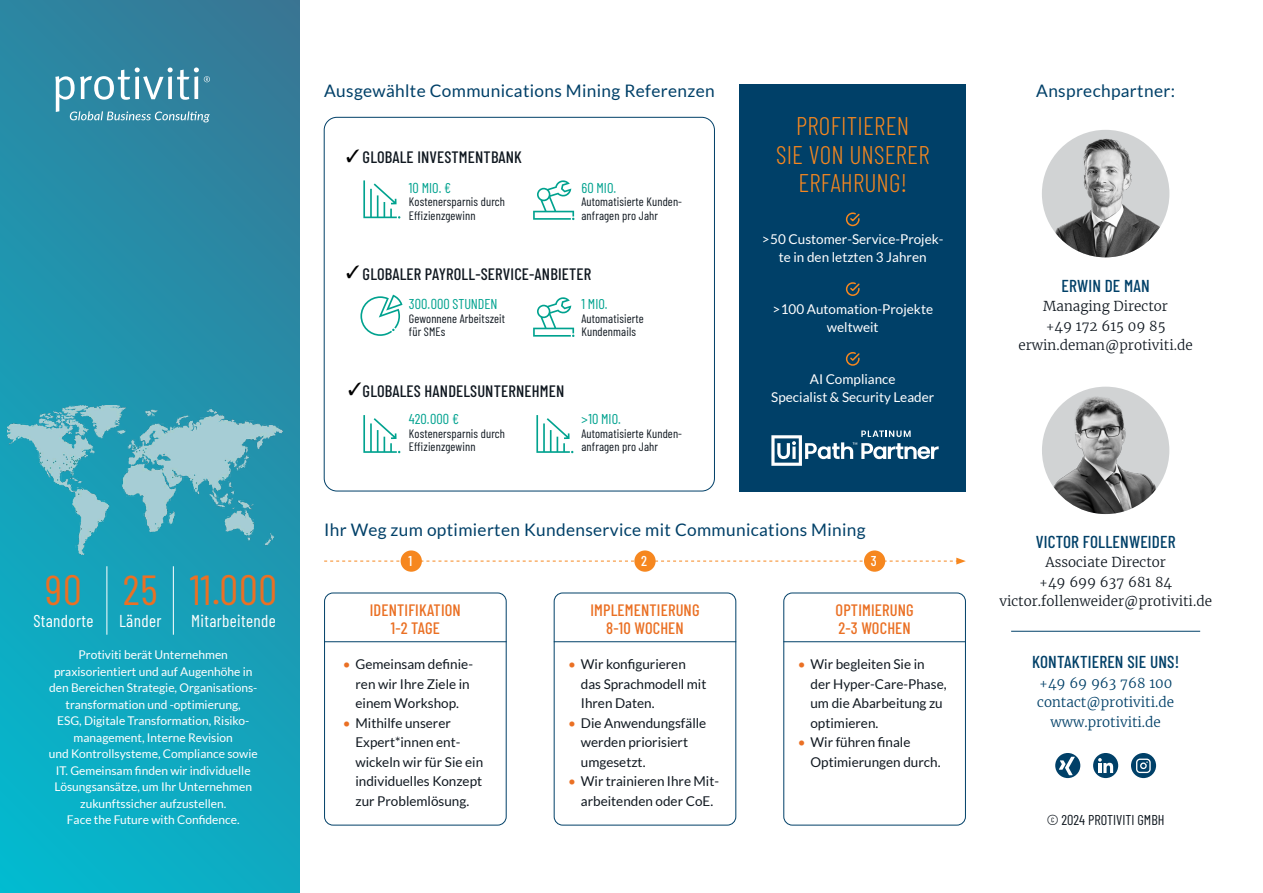
<style>
.page{position:relative;width:1263px;height:893px;background:#fff}
.page>*{position:absolute;margin:0;border:0;box-sizing:border-box;transform-origin:0 0}
.t1{font:42px "Barlow Condensed";letter-spacing:.02em;color:#ea7024}
.t2{font:300 25.5px/28.5px "Barlow Condensed";letter-spacing:.01em;color:#f6871f;text-align:center}
.t3{font:17.25px "Lato";letter-spacing:.02em;color:#004068}
.t4{font:500 17.25px "Barlow Condensed";letter-spacing:.01em;color:#004068}
.t5{font:17.25px "Barlow Condensed";letter-spacing:.02em;color:#fff}
.t6{font:500 16.5px "Barlow Condensed";letter-spacing:.01em;color:#101820}
.t7{font:500 16.5px/18px "Barlow Condensed";letter-spacing:.01em;color:#ea7024;text-align:center}
.t8{font:14.25px "Barlow Condensed";color:#00a28f}
.t9{font:14.25px "Barlow Condensed";color:#101820}
.t10{font:500 14.25px "Barlow Condensed";color:#fff}
.t11{font:13.5px/19.5px "Lato";color:#101820}
.t12{font:300 13.5px/19.5px "Merriweather";color:#101820;text-align:center}
.t13{font:13.5px/18px "Lato";color:#fff;text-align:center}
.t14{font:300 13.5px/19.5px "Merriweather";color:#004068;text-align:center}
.t15{font:12.15px/13.5px "Barlow Condensed";letter-spacing:.01em;color:#101820}
.t16{font:12px/16.5px "Lato";color:#fff;text-align:center}
.s1{color:#ea7024}
</style>
<div class="page">
<div style="left:324px;top:117px;width:391px;height:374px;border:1px solid #004068;border-radius:13px"></div>
<div style="left:0;top:0;width:299px;height:893px;background:linear-gradient(to bottom,#337c99,#09b2c8)"></div>
<img style="left:1042px;top:132px;width:127px;height:125px">
<hr style="left:1011px;top:631px;width:189px;height:1px;background:#004068">
<img style="left:1046px;top:387px;width:123px;height:127px">
<div style="left:1131px;top:753px;width:25px;height:25px;background:#004068;border-radius:50%"></div>
<svg style="left:1136px;top:759px;width:15px;height:14px"></svg>
<div style="left:1055px;top:753px;width:25px;height:25px;background:#004068;border-radius:50%"></div>
<svg style="left:1059px;top:757px;width:16px;height:18px"></svg>
<div style="left:1093px;top:753px;width:25px;height:25px;background:#004068;border-radius:50%"></div>
<svg style="left:1098px;top:758px;width:15px;height:15px"></svg>
<div style="left:324px;top:593px;width:183px;height:232px;border:1px solid #004068;border-radius:9px"></div>
<hr style="left:324px;top:641px;width:183px;height:1px;background:#004068">
<div style="left:554px;top:593px;width:182px;height:232px;border:1px solid #004068;border-radius:9px"></div>
<hr style="left:554px;top:641px;width:182px;height:1px;background:#004068">
<div style="left:783px;top:593px;width:183px;height:232px;border:1px solid #004068;border-radius:9px"></div>
<hr style="left:783px;top:641px;width:183px;height:1px;background:#004068">
<svg style="left:324px;top:558px;width:642px;height:6px"></svg>
<div style="left:401px;top:550px;width:21px;height:22px;background:#f6871f;border-radius:50%"></div>
<div style="left:634px;top:550px;width:22px;height:22px;background:#f6871f;border-radius:50%"></div>
<div style="left:864px;top:550px;width:21px;height:22px;background:#f6871f;border-radius:50%"></div>
<svg style="left:363px;top:415px;width:38px;height:39px"></svg>
<svg style="left:536px;top:415px;width:38px;height:39px"></svg>
<svg style="left:363px;top:180px;width:38px;height:39px"></svg>
<svg style="left:360px;top:294px;width:43px;height:42px"></svg>
<svg style="left:533px;top:180px;width:42px;height:41px"></svg>
<svg style="left:533px;top:297px;width:42px;height:40px"></svg>
<div style="left:740px;top:84px;width:226px;height:407px;background:#004068"></div>
<svg style="left:845px;top:212px;width:15px;height:15px"></svg>
<svg style="left:845px;top:282px;width:15px;height:14px"></svg>
<svg style="left:845px;top:352px;width:15px;height:14px"></svg>
<svg style="left:771px;top:431px;width:168px;height:35px"></svg>
<svg style="left:55px;top:68px;width:155px;height:54px;background:#579cb3"></svg>
<img style="left:7px;top:405px;width:275px;height:150px">
<hr style="left:107px;top:566px;width:1px;height:69px;background:#fff">
<hr style="left:173px;top:566px;width:1px;height:69px;background:#fff">
<h1 class="t1" style="left:45px;top:560px;width:38px">90</h1>
<p class="t5" style="left:33px;top:609px;width:62px">Standorte</p>
<h1 class="t1" style="left:123px;top:560px;width:36px">25</h1>
<p class="t5" style="left:119px;top:609px;width:44px">Länder</p>
<h1 class="t1" style="left:190px;top:560px;width:89px">11.000</h1>
<p class="t5" style="left:191px;top:609px;width:86px">Mitarbeitende</p>
<p class="t16" style="left:49px;top:647px;width:211px">Protiviti berät Unternehmen praxisorientiert und auf Augenhöhe in den Bereichen Strategie, Organisations&shy;transformation und -optimierung,<br>ESG, Digitale Transformation, Risiko&shy;management, Interne Revision<br>und Kontrollsysteme, Compliance sowie IT. Gemeinsam finden wir individuelle Lösungsansätze, um Ihr Unternehmen zukunftssicher aufzustellen.<br>Face the Future with Confidence.</p>
<p class="t3" style="left:324px;top:81px;width:392px">Ausgewählte Communications Mining Referenzen</p>
<p class="t6" style="left:363px;top:145px;width:161px">GLOBALE INVESTMENTBANK</p>
<p class="t8" style="left:409px;top:177px;width:44px">10 MIO. €</p>
<p class="t15" style="left:409px;top:194px;width:98px">Kostenersparnis durch<br>Effizienzgewinn</p>
<p class="t8" style="left:581px;top:177px;width:36px">60 MIO.</p>
<p class="t15" style="left:581px;top:194px;width:102px">Automatisierte Kunden&shy;anfragen pro Jahr</p>
<p class="t6" style="left:363px;top:262px;width:230px">GLOBALER PAYROLL-SERVICE-ANBIETER</p>
<p class="t8" style="left:409px;top:294px;width:90px">300.000 STUNDEN</p>
<p class="t15" style="left:409px;top:311px;width:98px">Gewonnene Arbeitszeit für SMEs</p>
<p class="t8" style="left:581px;top:294px;width:28px">1 MIO.</p>
<p class="t15" style="left:581px;top:311px;width:64px">Automatisierte<br>Kundenmails</p>
<p class="t6" style="left:363px;top:379px;width:203px">GLOBALES HANDELSUNTERNEHMEN</p>
<p class="t8" style="left:409px;top:409px;width:52px">420.000 €</p>
<p class="t15" style="left:409px;top:426px;width:98px">Kostenersparnis durch<br>Effizienzgewinn</p>
<p class="t8" style="left:581px;top:409px;width:41px">&gt;10 MIO.</p>
<p class="t15" style="left:581px;top:426px;width:102px">Automatisierte Kunden&shy;anfragen pro Jahr</p>
<h2 class="t2" style="left:776px;top:110px;width:155px">PROFITIEREN<br>SIE VON UNSERER<br>ERFAHRUNG!</h2>
<p class="t13" style="left:762px;top:230px;width:183px">&gt;50 Customer-Service-Projek&shy;te in den letzten 3 Jahren</p>
<p class="t13" style="left:772px;top:300px;width:162px">&gt;100 Automation-Projekte weltweit</p>
<p class="t13" style="left:771px;top:370px;width:164px">AI Compliance<br>Specialist &amp; Security Leader</p>
<p class="t3" style="left:324px;top:520px;width:543px">Ihr Weg zum optimierten Kundenservice mit Communications Mining</p>
<p class="t10" style="left:408px;top:551px;width:5px">1</p>
<p class="t10" style="left:641px;top:551px;width:7px">2</p>
<p class="t10" style="left:871px;top:551px;width:7px">3</p>
<p class="t7" style="left:370px;top:600px;width:93px">IDENTIFIKATION<br>1-2 TAGE</p>
<p class="t11" style="left:355px;top:655px;width:119px;text-indent:-13px"><span class="s1">•</span> Gemeinsam definie&shy;ren wir Ihre Ziele in einem Workshop.</p>
<p class="t11" style="left:355px;top:713px;width:129px;text-indent:-13px"><span class="s1">•</span> Mithilfe unserer<br>Expert*innen ent&shy;wickeln wir für Sie ein individuelles Konzept zur Problemlösung.</p>
<p class="t7" style="left:590px;top:600px;width:111px">IMPLEMENTIERUNG<br>8-10 WOCHEN</p>
<p class="t11" style="left:581px;top:655px;width:127px;text-indent:-13px"><span class="s1">•</span> Wir konfigurieren das Sprachmodell mit<br>Ihren Daten.</p>
<p class="t11" style="left:581px;top:713px;width:127px;text-indent:-13px"><span class="s1">•</span> Die Anwendungsfälle werden priorisiert umgesetzt.</p>
<p class="t11" style="left:581px;top:772px;width:138px;text-indent:-13px"><span class="s1">•</span> Wir trainieren Ihre Mit‑ arbeitenden oder CoE.</p>
<p class="t7" style="left:835px;top:600px;width:80px;text-align:left">OPTIMIERUNG<br>2-3 WOCHEN</p>
<p class="t11" style="left:810px;top:655px;width:138px;text-indent:-13px"><span class="s1">•</span> Wir begleiten Sie in der Hyper-Care-Phase, um die Abarbeitung zu optimieren.</p>
<p class="t11" style="left:810px;top:733px;width:132px;text-indent:-13px"><span class="s1">•</span> Wir führen finale<br>Optimierungen durch.</p>
<p class="t3" style="left:1036px;top:81px;width:140px">Ansprechpartner:</p>
<p class="t4" style="left:1061px;top:273px;width:90px">ERWIN DE MAN</p>
<p class="t12" style="left:1018px;top:297px;width:176px">Managing Director<br>+49 172 615 09 85 erwin.deman@protiviti.de</p>
<p class="t4" style="left:1036px;top:529px;width:141px">VICTOR FOLLENWEIDER</p>
<p class="t12" style="left:999px;top:553px;width:214px">Associate Director<br>+49 699 637 681 84 victor.follenweider@protiviti.de</p>
<p class="t4" style="left:1032px;top:650px;width:149px">KONTAKTIEREN SIE UNS!</p>
<p class="t14" style="left:1037px;top:673px;width:138px">+49 69 963 768 100 contact@protiviti.de www.protiviti.de</p>
<p class="t9" style="left:1047px;top:810px;width:119px">© 2024 PROTIVITI GMBH</p>
</div>
